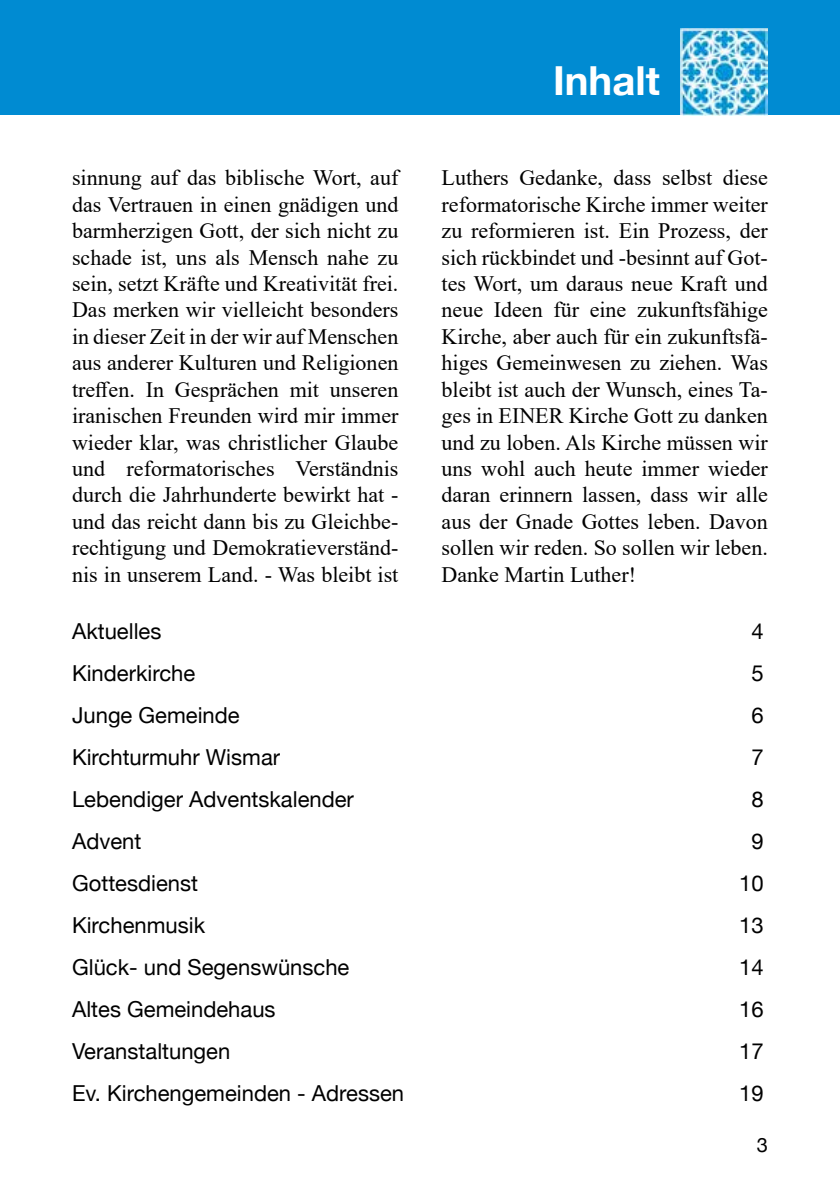
<style>
.page{position:relative;width:840px;height:1191px;background:#fff}
.page>*{position:absolute;margin:0;border:0;box-sizing:border-box;transform-origin:0 0}
.t1{font:700 40px "Helvetica Neue";color:#fff}
.t2{font:22px/26.4px "Times New Roman";color:#000;text-align:justify}
.t3{font:22px "Helvetica Neue";color:#000}
.t4{font:20px "Helvetica Neue";color:#000}
</style>
<div class="page">
<div style="left:0;top:0;width:839px;height:114px;background:#008bd2"></div>
<img style="left:680px;top:28px;width:87px;height:88px">
<h1 class="t1" style="left:552px;top:55px;width:108px">Inhalt</h1>
<p class="t2" style="left:72px;top:164px;width:328px">sinnung auf das biblische Wort, auf das Vertrauen in einen gnädigen und barmherzigen Gott, der sich nicht zu schade ist, uns als Mensch nahe zu sein, setzt Kräfte und Kreativität frei.<br>Das merken wir vielleicht besonders in dieser Zeit in der wir auf Menschen aus anderer Kulturen und Religionen treffen. In Gesprächen mit unseren iranischen Freunden wird mir immer wieder klar, was christlicher Glaube und reformatorisches Verständnis durch die Jahrhunderte bewirkt hat - und das reicht dann bis zu Gleichbe&shy;rechtigung und Demokratieverständ&shy;nis in unserem Land. - Was bleibt ist</p>
<p class="t2" style="left:441px;top:164px;width:328px">Luthers Gedanke, dass selbst diese reformatorische Kirche immer weiter zu reformieren ist. Ein Prozess, der sich rückbindet und -besinnt auf Got&shy;tes Wort, um daraus neue Kraft und neue Ideen für eine zukunftsfähige Kirche, aber auch für ein zukunftsfä&shy;higes Gemeinwesen zu ziehen. Was bleibt ist auch der Wunsch, eines Ta&shy;ges in EINER Kirche Gott zu danken und zu loben. Als Kirche müssen wir uns wohl auch heute immer wieder daran erinnern lassen, dass wir alle aus der Gnade Gottes leben. Davon sollen wir reden. So sollen wir leben.<br>Danke Martin Luther!</p>
<p class="t3" style="left:72px;top:618px;width:91px">Aktuelles</p>
<p class="t3" style="left:751px;top:618px;width:14px">4</p>
<p class="t3" style="left:72px;top:660px;width:125px">Kinderkirche</p>
<p class="t3" style="left:751px;top:660px;width:14px">5</p>
<p class="t3" style="left:72px;top:702px;width:169px">Junge Gemeinde</p>
<p class="t3" style="left:751px;top:702px;width:14px">6</p>
<p class="t3" style="left:72px;top:744px;width:209px">Kirchturmuhr Wismar</p>
<p class="t3" style="left:751px;top:744px;width:14px">7</p>
<p class="t3" style="left:72px;top:786px;width:283px">Lebendiger Adventskalender</p>
<p class="t3" style="left:751px;top:786px;width:14px">8</p>
<p class="t3" style="left:72px;top:828px;width:71px">Advent</p>
<p class="t3" style="left:751px;top:828px;width:14px">9</p>
<p class="t3" style="left:72px;top:870px;width:127px">Gottesdienst</p>
<p class="t3" style="left:738px;top:870px;width:26px">10</p>
<p class="t3" style="left:72px;top:912px;width:134px">Kirchenmusik</p>
<p class="t3" style="left:738px;top:912px;width:26px">13</p>
<p class="t3" style="left:72px;top:954px;width:279px">Glück- und Segenswünsche</p>
<p class="t3" style="left:738px;top:954px;width:26px">14</p>
<p class="t3" style="left:72px;top:996px;width:205px">Altes Gemeindehaus</p>
<p class="t3" style="left:738px;top:996px;width:26px">16</p>
<p class="t3" style="left:72px;top:1038px;width:160px">Veranstaltungen</p>
<p class="t3" style="left:738px;top:1038px;width:26px">17</p>
<p class="t3" style="left:72px;top:1080px;width:333px">Ev. Kirchengemeinden - Adressen</p>
<p class="t3" style="left:738px;top:1080px;width:26px">19</p>
<p class="t4" style="left:756px;top:1133px;width:13px">3</p>
</div>
